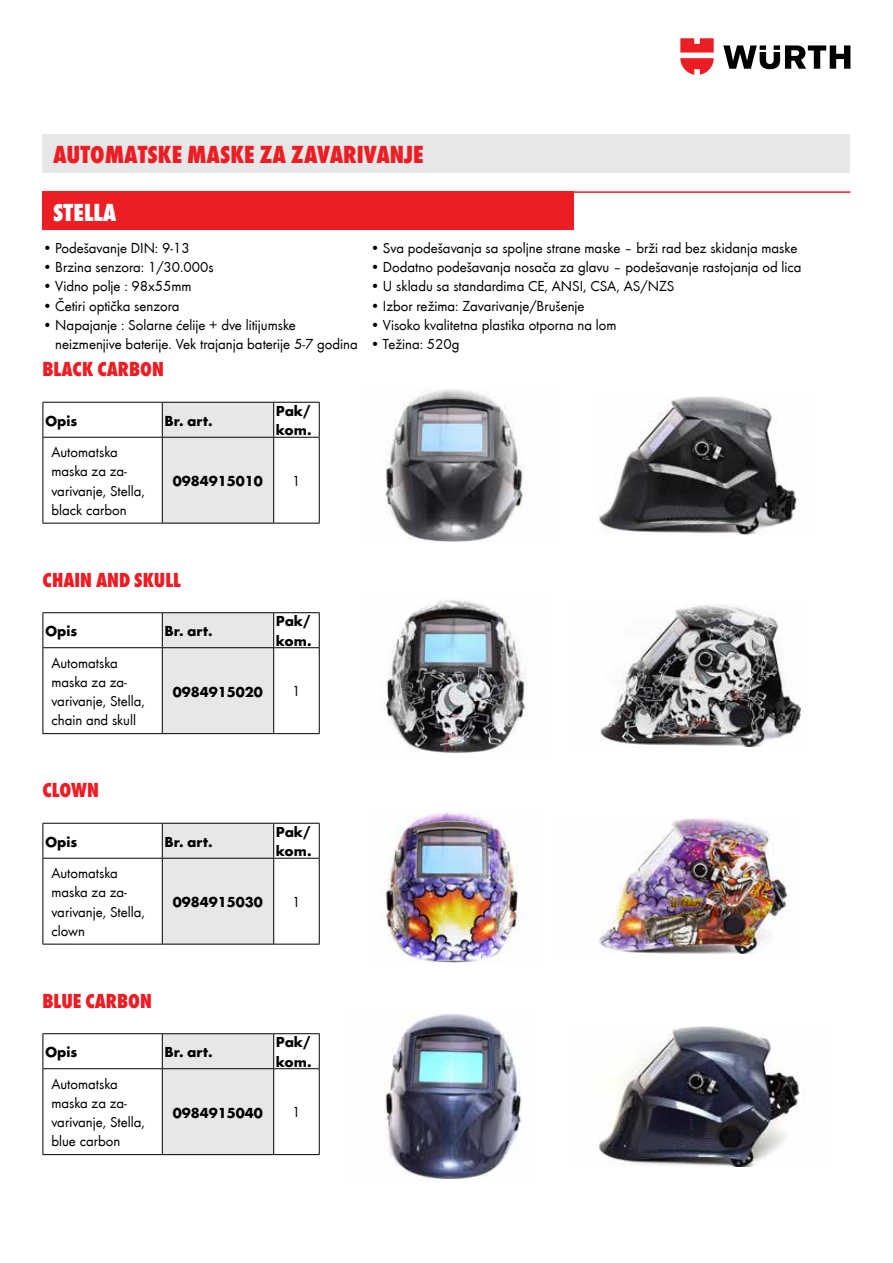
<style>
.page{position:relative;width:893px;height:1263px;background:#fff}
.page>*{position:absolute;margin:0;border:0;box-sizing:border-box;transform-origin:0 0}
.t1{font:25.5px "Wuerth Extra Bold Cond Caps";color:#ed1d24}
.t2{font:25.5px "Wuerth Extra Bold Cond Caps";color:#fff}
.t3{font:21px "Wuerth Extra Bold Cond Caps";color:#ed1d24}
.t4{font:15px/19.2px "Wuerth";color:#000}
.t5{font:700 15px/19.2px "Wuerth";color:#000}
</style>
<div class="page">
<div style="left:43px;top:134px;width:807px;height:38px;background:#e6e7e8"></div>
<div style="left:43px;top:191px;width:531px;height:39px;background:#ed1d24"></div>
<hr style="left:570px;top:191px;width:280px;height:2px;background:#ed1d24">
<svg style="left:723px;top:45px;width:127px;height:24px"></svg>
<svg style="left:680px;top:38px;width:34px;height:37px"></svg>
<div style="left:163px;top:403px;width:110px;height:120px;background:#e6e7e8"></div>
<hr style="left:43px;top:402px;width:119px;height:1px;background:#000">
<hr style="left:43px;top:403px;width:1px;height:34px;background:#000">
<hr style="left:162px;top:402px;width:112px;height:1px;background:#000">
<hr style="left:162px;top:403px;width:1px;height:34px;background:#000">
<hr style="left:274px;top:402px;width:46px;height:1px;background:#000">
<hr style="left:273px;top:403px;width:1px;height:34px;background:#000">
<hr style="left:319px;top:403px;width:1px;height:34px;background:#000">
<hr style="left:43px;top:437px;width:119px;height:1px;background:#000">
<hr style="left:43px;top:438px;width:1px;height:85px;background:#000">
<hr style="left:162px;top:437px;width:112px;height:1px;background:#000">
<hr style="left:162px;top:438px;width:1px;height:85px;background:#000">
<hr style="left:274px;top:437px;width:46px;height:1px;background:#000">
<hr style="left:273px;top:438px;width:1px;height:85px;background:#000">
<hr style="left:319px;top:438px;width:1px;height:85px;background:#000">
<hr style="left:43px;top:523px;width:119px;height:1px;background:#000">
<hr style="left:162px;top:523px;width:112px;height:1px;background:#000">
<hr style="left:274px;top:523px;width:46px;height:1px;background:#000">
<div style="left:163px;top:613px;width:110px;height:120px;background:#e6e7e8"></div>
<hr style="left:43px;top:612px;width:119px;height:1px;background:#000">
<hr style="left:43px;top:613px;width:1px;height:34px;background:#000">
<hr style="left:162px;top:612px;width:112px;height:1px;background:#000">
<hr style="left:162px;top:613px;width:1px;height:34px;background:#000">
<hr style="left:274px;top:612px;width:46px;height:1px;background:#000">
<hr style="left:273px;top:613px;width:1px;height:34px;background:#000">
<hr style="left:319px;top:613px;width:1px;height:34px;background:#000">
<hr style="left:43px;top:647px;width:119px;height:1px;background:#000">
<hr style="left:43px;top:648px;width:1px;height:85px;background:#000">
<hr style="left:162px;top:647px;width:112px;height:1px;background:#000">
<hr style="left:162px;top:648px;width:1px;height:85px;background:#000">
<hr style="left:274px;top:647px;width:46px;height:1px;background:#000">
<hr style="left:273px;top:648px;width:1px;height:85px;background:#000">
<hr style="left:319px;top:648px;width:1px;height:85px;background:#000">
<hr style="left:43px;top:733px;width:119px;height:1px;background:#000">
<hr style="left:162px;top:733px;width:112px;height:1px;background:#000">
<hr style="left:274px;top:733px;width:46px;height:1px;background:#000">
<div style="left:163px;top:824px;width:110px;height:120px;background:#e6e7e8"></div>
<hr style="left:43px;top:823px;width:119px;height:1px;background:#000">
<hr style="left:43px;top:824px;width:1px;height:34px;background:#000">
<hr style="left:162px;top:823px;width:112px;height:1px;background:#000">
<hr style="left:162px;top:824px;width:1px;height:34px;background:#000">
<hr style="left:274px;top:823px;width:46px;height:1px;background:#000">
<hr style="left:273px;top:824px;width:1px;height:34px;background:#000">
<hr style="left:319px;top:824px;width:1px;height:34px;background:#000">
<hr style="left:43px;top:858px;width:119px;height:1px;background:#000">
<hr style="left:43px;top:858px;width:1px;height:86px;background:#000">
<hr style="left:162px;top:858px;width:112px;height:1px;background:#000">
<hr style="left:162px;top:858px;width:1px;height:86px;background:#000">
<hr style="left:274px;top:858px;width:46px;height:1px;background:#000">
<hr style="left:273px;top:858px;width:1px;height:86px;background:#000">
<hr style="left:319px;top:858px;width:1px;height:86px;background:#000">
<hr style="left:43px;top:944px;width:119px;height:1px;background:#000">
<hr style="left:162px;top:944px;width:112px;height:1px;background:#000">
<hr style="left:274px;top:944px;width:46px;height:1px;background:#000">
<div style="left:163px;top:1034px;width:110px;height:120px;background:#e6e7e8"></div>
<hr style="left:43px;top:1033px;width:119px;height:1px;background:#000">
<hr style="left:43px;top:1034px;width:1px;height:34px;background:#000">
<hr style="left:162px;top:1033px;width:112px;height:1px;background:#000">
<hr style="left:162px;top:1034px;width:1px;height:34px;background:#000">
<hr style="left:274px;top:1033px;width:46px;height:1px;background:#000">
<hr style="left:273px;top:1034px;width:1px;height:34px;background:#000">
<hr style="left:319px;top:1034px;width:1px;height:34px;background:#000">
<hr style="left:43px;top:1068px;width:119px;height:1px;background:#000">
<hr style="left:43px;top:1069px;width:1px;height:85px;background:#000">
<hr style="left:162px;top:1068px;width:112px;height:1px;background:#000">
<hr style="left:162px;top:1069px;width:1px;height:85px;background:#000">
<hr style="left:274px;top:1068px;width:46px;height:1px;background:#000">
<hr style="left:273px;top:1069px;width:1px;height:85px;background:#000">
<hr style="left:319px;top:1069px;width:1px;height:85px;background:#000">
<hr style="left:43px;top:1154px;width:119px;height:1px;background:#000">
<hr style="left:162px;top:1154px;width:112px;height:1px;background:#000">
<hr style="left:274px;top:1154px;width:46px;height:1px;background:#000">
<img style="left:384px;top:1014px;width:138px;height:165px">
<img style="left:598px;top:1026px;width:202px;height:141px">
<img style="left:599px;top:396px;width:199px;height:138px">
<img style="left:385px;top:389px;width:139px;height:152px">
<img style="left:600px;top:604px;width:201px;height:143px">
<img style="left:382px;top:600px;width:145px;height:153px">
<img style="left:599px;top:818px;width:191px;height:136px">
<img style="left:385px;top:812px;width:135px;height:150px">
<h1 class="t1" style="left:53px;top:137px;width:372px">AUTOMATSKE MASKE ZA ZAVARIVANJE</h1>
<h1 class="t2" style="left:53px;top:194px;width:65px">STELLA</h1>
<p class="t4" style="left:43px;top:238px;width:149px">• Podešavanje DIN: 9-13</p>
<p class="t4" style="left:43px;top:257px;width:173px">• Brzina senzora: 1/30.000s</p>
<p class="t4" style="left:43px;top:276px;width:151px">• Vidno polje : 98x55mm</p>
<p class="t4" style="left:43px;top:295px;width:139px">• Četiri optička senzora</p>
<p class="t4" style="left:55px;top:314px;width:304px;text-indent:-13px">• Napajanje : Solarne ćelije + dve litijumske neizmenjive baterije. Vek trajanja baterije 5-7 godina</p>
<h2 class="t3" style="left:43px;top:354px;width:123px">BLACK CARBON</h2>
<p class="t4" style="left:370px;top:238px;width:429px">• Sva podešavanja sa spoljne strane maske – brži rad bez skidanja maske</p>
<p class="t4" style="left:370px;top:257px;width:433px">• Dodatno podešavanja nosača za glavu – podešavanje rastojanja od lica</p>
<p class="t4" style="left:370px;top:276px;width:306px">• U skladu sa standardima CE, ANSI, CSA, AS/NZS</p>
<p class="t4" style="left:370px;top:295px;width:216px">• Izbor režima: Zavarivanje/Brušenje</p>
<p class="t4" style="left:370px;top:314px;width:248px">• Visoko kvalitetna plastika otporna na lom</p>
<p class="t4" style="left:370px;top:333px;width:91px">• Težina: 520g</p>
<p class="t5" style="left:45px;top:410px;width:34px">Opis</p>
<p class="t5" style="left:164px;top:410px;width:50px">Br. art.</p>
<p class="t5" style="left:276px;top:400px;width:37px">Pak/ kom.</p>
<p class="t4" style="left:51px;top:442px;width:95px">Automatska maska za za&shy;varivanje, Stella, black carbon</p>
<p class="t5" style="left:173px;top:470px;width:91px">0984915010</p>
<p class="t4" style="left:292px;top:471px;width:10px">1</p>
<h2 class="t3" style="left:43px;top:565px;width:140px">CHAIN AND SKULL</h2>
<p class="t5" style="left:45px;top:620px;width:34px">Opis</p>
<p class="t5" style="left:164px;top:620px;width:50px">Br. art.</p>
<p class="t5" style="left:276px;top:611px;width:37px">Pak/ kom.</p>
<p class="t4" style="left:51px;top:652px;width:95px">Automatska maska za za&shy;varivanje, Stella, chain and skull</p>
<p class="t5" style="left:173px;top:681px;width:91px">0984915020</p>
<p class="t4" style="left:292px;top:681px;width:10px">1</p>
<h2 class="t3" style="left:43px;top:775px;width:58px">CLOWN</h2>
<p class="t5" style="left:45px;top:831px;width:34px">Opis</p>
<p class="t5" style="left:164px;top:831px;width:50px">Br. art.</p>
<p class="t5" style="left:276px;top:821px;width:37px">Pak/ kom.</p>
<p class="t4" style="left:51px;top:863px;width:95px">Automatska maska za za&shy;varivanje, Stella, clown</p>
<p class="t5" style="left:173px;top:891px;width:91px">0984915030</p>
<p class="t4" style="left:292px;top:892px;width:10px">1</p>
<h2 class="t3" style="left:43px;top:986px;width:111px">BLUE CARBON</h2>
<p class="t5" style="left:45px;top:1041px;width:34px">Opis</p>
<p class="t5" style="left:164px;top:1041px;width:50px">Br. art.</p>
<p class="t5" style="left:276px;top:1032px;width:37px">Pak/ kom.</p>
<p class="t4" style="left:51px;top:1073px;width:95px">Automatska maska za za&shy;varivanje, Stella, blue carbon</p>
<p class="t5" style="left:173px;top:1102px;width:91px">0984915040</p>
<p class="t4" style="left:292px;top:1102px;width:10px">1</p>
</div>
